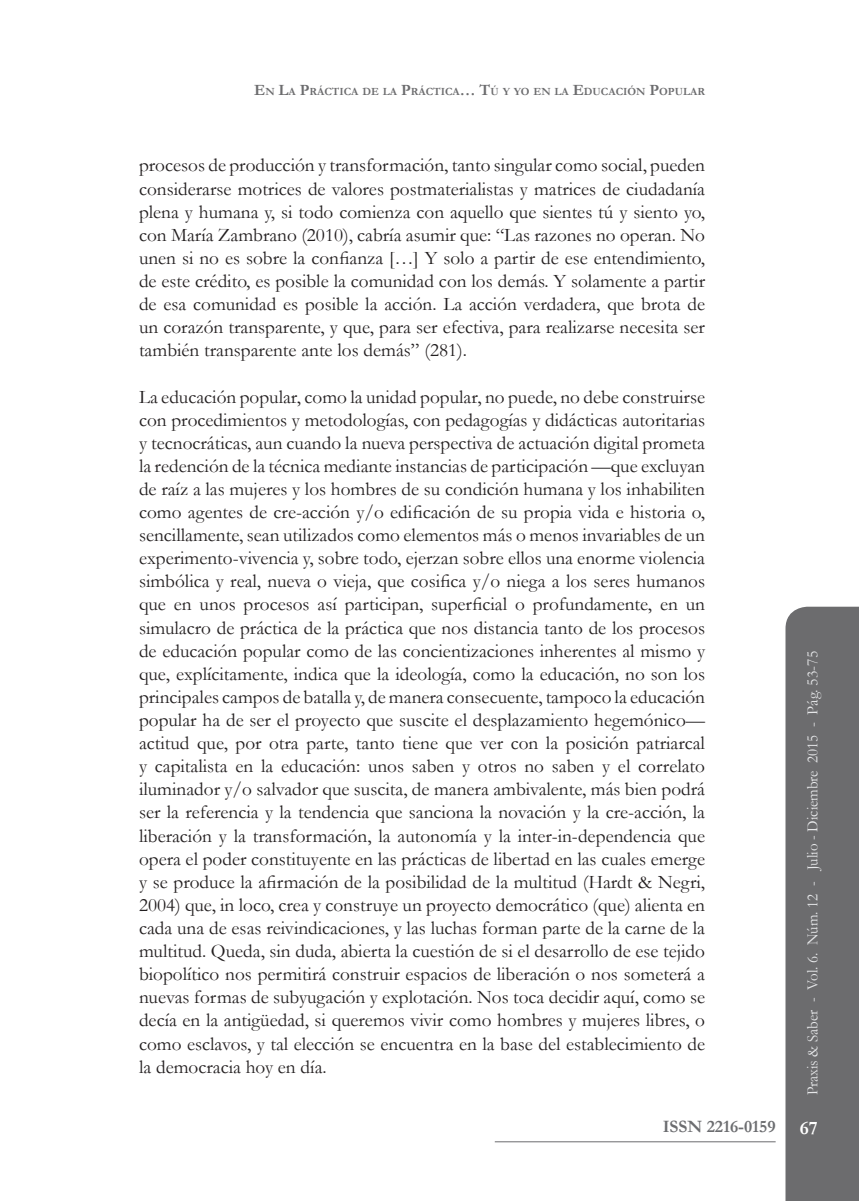
<style>
.page{position:relative;width:859px;height:1201px;background:#fff}
.page>*{position:absolute;margin:0;border:0;box-sizing:border-box;transform-origin:0 0}
.t1{font:19.25px/23.1px "Garamond";color:#231f20;text-align:justify}
.t2{font:700 19.25px "Garamond";color:#fff}
.t3{font:700 17.5px "Garamond";color:#6c6d70}
.t4{font:15.75px "Garamond";color:#e6e7e9;scale:.95 1}
.t5{font:700 11.03px "Garamond";color:#6c6c6e}
.s1{font-size:15.75px}
</style>
<div class="page">
<div style="left:785px;top:606px;width:73px;height:594px;background:#6c6c6e"></div>
<hr style="left:494px;top:1141px;width:281px;height:1px;background:#6c6c6e">
<p class="t5" style="left:254px;top:84px;width:452px"><span class="s1">E</span>N <span class="s1">L</span>A <span class="s1">P</span>RÁCTICA DE LA <span class="s1">P</span>RÁCTICA<span class="s1">… T</span>Ú Y YO EN LA <span class="s1">E</span>DUCACIÓN <span class="s1">P</span>OPULAR</p>
<p class="t1" style="left:139px;top:153px;width:567px">procesos de producción y transformación, tanto singular como social, pueden considerarse motrices de valores postmaterialistas y matrices de ciudadanía plena y humana y, si todo comienza con aquello que sientes tú y siento yo, con María Zambrano (2010), cabría asumir que: “Las razones no operan. No unen si no es sobre la confianza […] Y solo a partir de ese entendimiento, de este crédito, es posible la comunidad con los demás. Y solamente a partir de esa comunidad es posible la acción. La acción verdadera, que brota de un corazón transparente, y que, para ser efectiva, para realizarse necesita ser también transparente ante los demás” (281).</p>
<p class="t1" style="left:139px;top:384px;width:567px">La educación popular, como la unidad popular, no puede, no debe construirse con procedimientos y metodologías, con pedagogías y didácticas autoritarias y tecnocráticas, aun cuando la nueva perspectiva de actuación digital prometa la redención de la técnica mediante instancias de participación —que excluyan de raíz a las mujeres y los hombres de su condición humana y los inhabiliten como agentes de cre-acción y/o edificación de su propia vida e historia o, sencillamente, sean utilizados como elementos más o menos invariables de un experimento-vivencia y, sobre todo, ejerzan sobre ellos una enorme violencia simbólica y real, nueva o vieja, que cosifica y/o niega a los seres humanos que en unos procesos así participan, superficial o profundamente, en un simulacro de práctica de la práctica que nos distancia tanto de los procesos de educación popular como de las concientizaciones inherentes al mismo y que, explícitamente, indica que la ideología, como la educación, no son los principales campos de batalla y, de manera consecuente, tampoco la educación popular ha de ser el proyecto que suscite el desplazamiento hegemónico— actitud que, por otra parte, tanto tiene que ver con la posición patriarcal y capitalista en la educación: unos saben y otros no saben y el correlato iluminador y/o salvador que suscita, de manera ambivalente, más bien podrá ser la referencia y la tendencia que sanciona la novación y la cre-acción, la liberación y la transformación, la autonomía y la inter-in-dependencia que opera el poder constituyente en las prácticas de libertad en las cuales emerge y se produce la afirmación de la posibilidad de la multitud (Hardt &amp; Negri, 2004) que, in loco, crea y construye un proyecto democrático (que) alienta en cada una de esas reivindicaciones, y las luchas forman parte de la carne de la multitud. Queda, sin duda, abierta la cuestión de si el desarrollo de ese tejido biopolítico nos permitirá construir espacios de liberación o nos someterá a nuevas formas de subyugación y explotación. Nos toca decidir aquí, como se decía en la antigüedad, si queremos vivir como hombres y mujeres libres, o como esclavos, y tal elección se encuentra en la base del establecimiento de la democracia hoy en día.</p>
<p class="t4" style="left:801px;top:1095px;width:469px;rotate:-90deg">Praxis &amp; Saber - Vol. 6. Núm. 12 - Julio - Diciembre 2015 - Pág. 53-75</p>
<p class="t3" style="left:662px;top:1114px;width:114px">ISSN 2216-0159</p>
<p class="t2" style="left:799px;top:1114px;width:20px">67</p>
</div>
